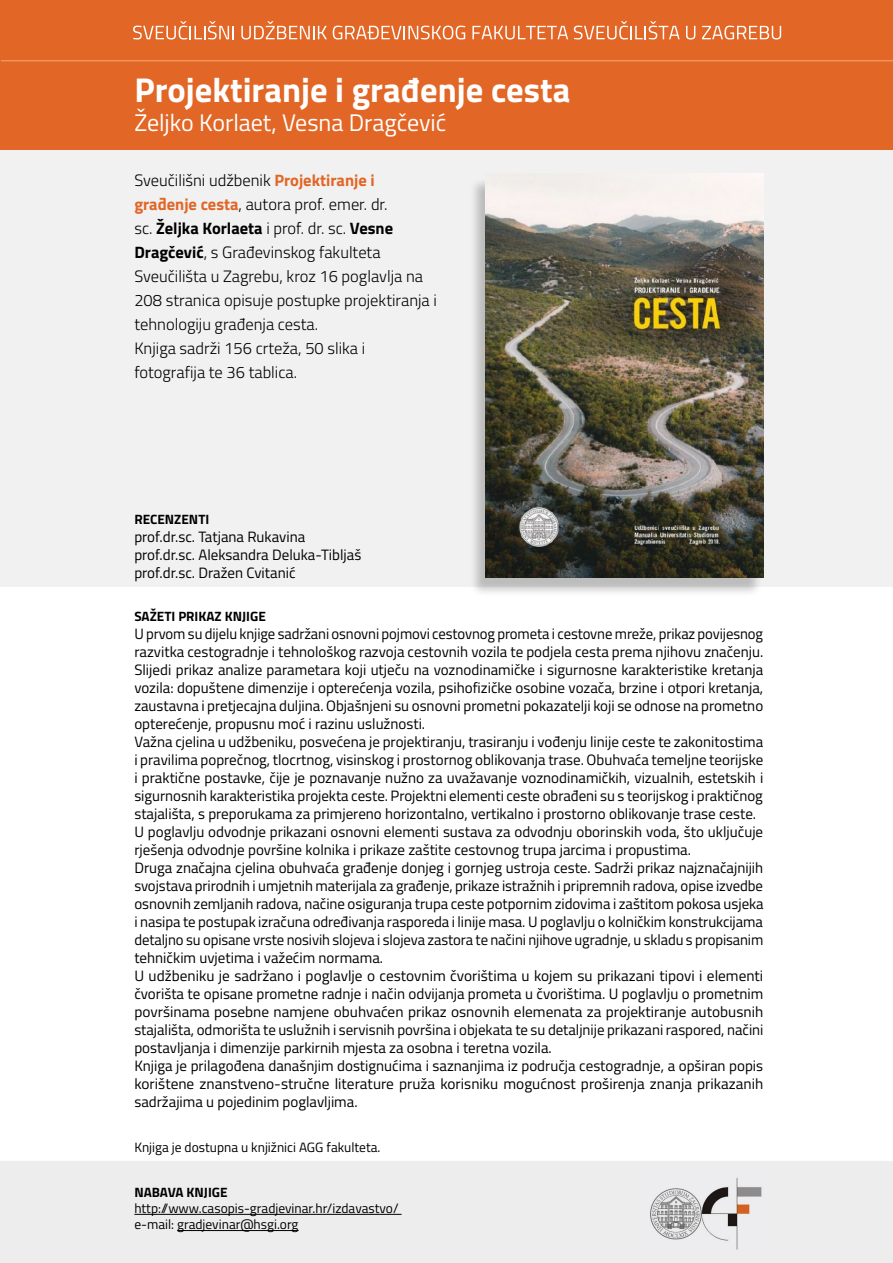
<style>
.page{position:relative;width:893px;height:1263px;background:#fff}
.page>*{position:absolute;margin:0;border:0;box-sizing:border-box;transform-origin:0 0}
.t1{font:700 34.5px "Titillium";color:#fff}
.t2{font:24px "Titillium";color:#fff}
.t3{font:300 16.5px/24px "Titillium";color:#000}
.t4{font:15px/18px "Titillium";color:#000}
.t5{font:13.5px/16.2px "Titillium";color:#000}
.t6{font:700 13.5px "Titillium";color:#000}
.s1{font-weight:700;color:#e26625}
.s2{font-weight:700}
</style>
<div class="page">
<div style="left:0;top:0;width:893px;height:587px;background:#f1f1f2"></div>
<div style="left:0;top:0;width:893px;height:150px;background:#e26625"></div>
<svg style="left:133px;top:21px;width:101px;height:19px"></svg>
<svg style="left:241px;top:21px;width:86px;height:19px"></svg>
<svg style="left:333px;top:26px;width:132px;height:14px"></svg>
<svg style="left:472px;top:26px;width:96px;height:14px"></svg>
<svg style="left:574px;top:21px;width:106px;height:19px"></svg>
<svg style="left:686px;top:26px;width:9px;height:14px"></svg>
<svg style="left:702px;top:26px;width:79px;height:14px"></svg>
<hr style="left:1px;top:60px;width:892px;height:1px;background:#ed955a">
<div style="left:0;top:1161px;width:893px;height:102px;background:#ededee"></div>
<img style="left:643px;top:1175px;width:121px;height:79px">
<div style="left:469px;top:177px;width:294px;height:420px;background:#000;opacity:.22"></div>
<img style="left:486px;top:173px;width:277px;height:404px">
<hr style="left:134px;top:1214px;width:268px;height:1px;background:#000">
<hr style="left:177px;top:1230px;width:122px;height:1px;background:#000">
<h1 class="t1" style="left:134px;top:64px;width:437px">Projektiranje i grad¯enje cesta</h1>
<h2 class="t2" style="left:134px;top:105px;width:313px">Željko Korlaet, Vesna Dragčević</h2>
<p class="t3" style="left:134px;top:167px;width:304px">Sveučilišni udžbenik <span class="s1">Projektiranje i građenje cesta</span>, autora prof. emer. dr.<br>sc. <span class="s2">Željka Korlaeta</span> i prof. dr. sc. <span class="s2">Vesne Dragčević</span>, s Građevinskog fakulteta Sveučilišta u Zagrebu, kroz 16 poglavlja na 208 stranica opisuje postupke projektiranja i tehnologiju građenja cesta.<br>Knjiga sadrži 156 crteža, 50 slika i fotografija te 36 tablica.</p>
<p class="t6" style="left:134px;top:509px;width:76px">RECENZENTI</p>
<p class="t4" style="left:134px;top:527px;width:228px">prof.dr.sc. Tatjana Rukavina prof.dr.sc. Aleksandra Deluka-Tibljaš prof.dr.sc. Dražen Cvitanić</p>
<p class="t6" style="left:134px;top:606px;width:133px">SAŽETI PRIKAZ KNJIGE</p>
<p class="t4" style="left:134px;top:624px;width:631px">U prvom su dijelu knjige sadržani osnovni pojmovi cestovnog prometa i cestovne mreže, prikaz povijesnog razvitka cestogradnje i tehnološkog razvoja cestovnih vozila te podjela cesta prema njihovu značenju.<br>Slijedi prikaz analize parametara koji utječu na voznodinamičke i sigurnosne karakteristike kretanja vozila: dopuštene dimenzije i opterećenja vozila, psihofizičke osobine vozača, brzine i otpori kretanja, zaustavna i pretjecajna duljina. Objašnjeni su osnovni prometni pokazatelji koji se odnose na prometno opterećenje, propusnu moć i razinu uslužnosti.<br>Važna cjelina u udžbeniku, posvećena je projektiranju, trasiranju i vođenju linije ceste te zakonitostima i pravilima poprečnog, tlocrtnog, visinskog i prostornog oblikovanja trase. Obuhvaća temeljne teorijske i praktične postavke, čije je poznavanje nužno za uvažavanje voznodinamičkih, vizualnih, estetskih i sigurnosnih karakteristika projekta ceste. Projektni elementi ceste obrađeni su s teorijskog i praktičnog stajališta, s preporukama za primjereno horizontalno, vertikalno i prostorno oblikovanje trase ceste.<br>U poglavlju odvodnje prikazani osnovni elementi sustava za odvodnju oborinskih voda, što uključuje rješenja odvodnje površine kolnika i prikaze zaštite cestovnog trupa jarcima i propustima.<br>Druga značajna cjelina obuhvaća građenje donjeg i gornjeg ustroja ceste. Sadrži prikaz najznačajnijih svojstava prirodnih i umjetnih materijala za građenje, prikaze istražnih i pripremnih radova, opise izvedbe osnovnih zemljanih radova, načine osiguranja trupa ceste potpornim zidovima i zaštitom pokosa usjeka i nasipa te postupak izračuna određivanja rasporeda i linije masa. U poglavlju o kolničkim konstrukcijama detaljno su opisane vrste nosivih slojeva i slojeva zastora te načini njihove ugradnje, u skladu s propisanim tehničkim uvjetima i važećim normama.<br>U udžbeniku je sadržano i poglavlje o cestovnim čvorištima u kojem su prikazani tipovi i elementi čvorišta te opisane prometne radnje i način odvijanja prometa u čvorištima. U poglavlju o prometnim površinama posebne namjene obuhvaćen prikaz osnovnih elemenata za projektiranje autobusnih stajališta, odmorišta te uslužnih i servisnih površina i objekata te su detaljnije prikazani raspored, načini postavljanja i dimenzije parkirnih mjesta za osobna i teretna vozila.<br>Knjiga je prilagođena današnjim dostignućima i saznanjima iz područja cestogradnje, a opširan popis korištene znanstveno-stručne literature pruža korisniku mogućnost proširenja znanja prikazanih sadržajima u pojedinim poglavljima.</p>
<p class="t5" style="left:134px;top:1139px;width:248px">Knjiga je dostupna u knjižnici AGG fakulteta.</p>
<p class="t6" style="left:134px;top:1181px;width:95px">NABAVA KNJIGE</p>
<p class="t5" style="left:134px;top:1199px;width:266px">http://www.casopis-gradjevinar.hr/izdavastvo/ e-mail: gradjevinar@hsgi.org</p>
</div>
